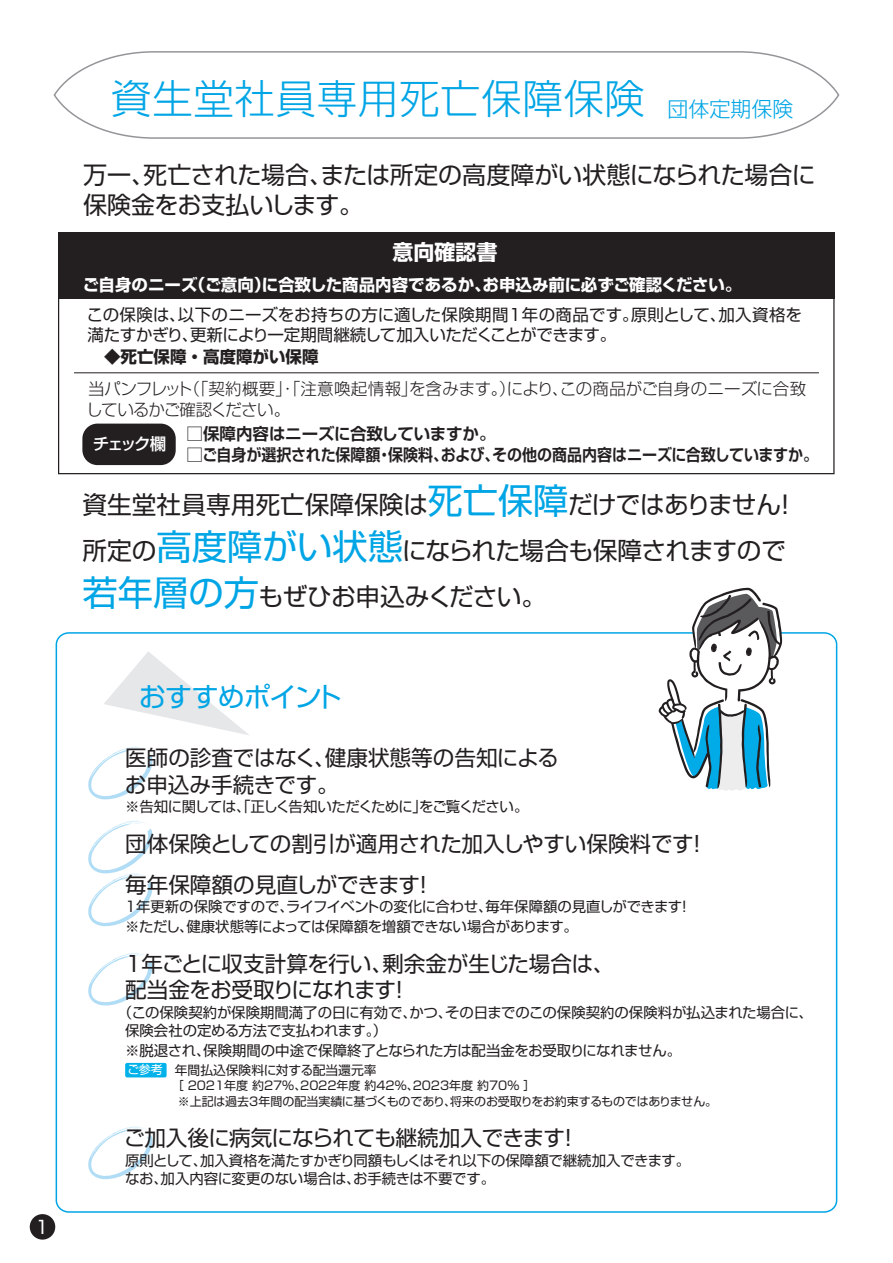
<style>
.page{position:relative;width:893px;height:1263px;background:#fff}
.page>*{position:absolute;margin:0;border:0;box-sizing:border-box;transform-origin:0 0}
.t1{font:300 40.5px "Shin Go Pr 5";letter-spacing:.015em;color:#00a5e5}
.t2{font:27px "Shin Go Pr 5";letter-spacing:-.035em;color:#00a5e5}
.t3{font:24.75px/45.8px "Shin Go Pr 5";letter-spacing:-.015em;color:#231f20}
.t4{font:24px/30px "Shin Go Pr 5";letter-spacing:-.015em;color:#231f20}
.t5{font:21.6px/26.7px "Shin Go Pr 5";letter-spacing:-.01em;color:#231f20}
.t6{font:21.6px "Shin Go Pr 5";letter-spacing:-.03em;color:#231f20}
.t7{font:700 21px "Shin Go Pr 5";color:#fff}
.t8{font:18px "Shin Go Pr 5";color:#fff}
.t9{font:16.5px/19.8px "Shin Go Pr 5";letter-spacing:-.005em;color:#231f20}
.t10{font:700 16.5px "Shin Go Pr 5 De";color:#231f20}
.t11{font:300 16.5px/21px "Shin Go Pr 5";letter-spacing:-.015em;color:#231f20}
.t12{font:700 16.5px "Shin Go Pr 5";color:#fff}
.t13{font:700 16.5px "Shin Go Pr 5";color:#231f20}
.t14{font:500 16.5px "Shin Go Pr 5";letter-spacing:-.135em;color:#fff}
.t15{font:14.4px/18px "Shin Go Pr 5";letter-spacing:-.01em;color:#231f20}
.t16{font:14.4px "Shin Go Pr 5";letter-spacing:-.05em;color:#231f20}
.t17{font:12.75px "Shin Go Pr 5";color:#231f20}
.t18{font:12px/15.5px "Shin Go Pr 5";color:#231f20}
.s1{font-size:21px}
.s2{font-size:35.25px;color:#00a5e5}
.s3{font-size:12px;color:#fff}
</style>
<div class="page">
<svg style="left:53px;top:51px;width:787px;height:88px"></svg>
<div style="left:58px;top:232px;width:777px;height:67px;background:#231f20"></div>
<div style="left:58px;top:272px;width:776px;height:202px;border:1px solid #231f20"></div>
<hr style="left:74px;top:372px;width:745px;height:1px;background:#231f20">
<div style="left:82px;top:424px;width:94px;height:41px;background:#231f20;border-radius:15px"></div>
<div style="left:125px;top:1063px;width:42px;height:14px;background:#00b2e9;border-radius:2px"></div>
<svg style="left:104px;top:652px;width:145px;height:83px"></svg>
<svg style="left:88px;top:746px;width:65px;height:53px"></svg>
<svg style="left:88px;top:820px;width:65px;height:106px"></svg>
<svg style="left:88px;top:953px;width:65px;height:52px"></svg>
<svg style="left:88px;top:1126px;width:65px;height:53px"></svg>
<svg style="left:659px;top:588px;width:123px;height:203px"></svg>
<div style="left:30px;top:1214px;width:25px;height:25px;background:#231f20;border-radius:50%"></div>
<p class="t8" style="left:35px;top:1212px;width:15px">1</p>
<h1 class="t1" style="left:111px;top:65px;width:684px">資生堂社員専用死亡保障保険 <span class="s1">団体定期保険</span></h1>
<h3 class="t4" style="left:83px;top:158px;width:734px">万一、死亡された場合、または所定の高度障がい状態になられた場合に保険金をお支払いします。</h3>
<h3 class="t7" style="left:392px;top:236px;width:106px">意向確認書</h3>
<p class="t12" style="left:83px;top:271px;width:660px">ご自身のニーズ（ご意向）に合致した商品内容であるか、お申込み前に必ずご確認ください。</p>
<p class="t9" style="left:87px;top:303px;width:717px">この保険は、以下のニーズをお持ちの方に適した保険期間１年の商品です。原則として、加入資格を満たすかぎり、更新により一定期間継続して加入いただくことができます。</p>
<p class="t13" style="left:104px;top:344px;width:216px">◆死亡保障・高度障がい保障</p>
<p class="t11" style="left:86px;top:376px;width:722px">当パンフレット（「契約概要」・「注意喚起情報」を含みます。）により、この商品がご自身のニーズに合致しているかご確認ください。</p>
<p class="t10" style="left:187px;top:420px;width:310px">□保障内容はニーズに合致していますか。</p>
<p class="t10" style="left:187px;top:442px;width:633px">□ご自身が選択された保障額・保険料、および、その他の商品内容はニーズに合致していますか。</p>
<p class="t14" style="left:93px;top:430px;width:75px">チェック欄</p>
<h3 class="t3" style="left:83px;top:480px;width:716px">資生堂社員専用死亡保障保険は<span class="s2">死亡保障</span>だけではありません！所定の<span class="s2">高度障がい状態</span>になられた場合も保障されますので<span class="s2">若年層の方</span>もぜひお申込みください。</h3>
<h2 class="t2" style="left:139px;top:675px;width:205px">おすすめポイント</h2>
<h3 class="t5" style="left:125px;top:742px;width:435px">医師の診査ではなく、健康状態等の告知によるお申込み手続きです。</h3>
<p class="t16" style="left:125px;top:795px;width:405px">※告知に関しては、「正しく告知いただくために」をご覧ください。</p>
<h3 class="t5" style="left:125px;top:822px;width:584px;line-height:40.2px">団体保険としての割引が適用された加入しやすい保険料です！毎年保障額の見直しができます！</h3>
<p class="t15" style="left:125px;top:895px;width:568px;line-height:19.5px">1年更新の保険ですので、ライフイベントの変化に合わせ、毎年保障額の見直しができます！※ただし、健康状態等によっては保障額を増額できない場合があります。</p>
<h3 class="t5" style="left:125px;top:948px;width:491px">1年ごとに収支計算を行い、剰余金が生じた場合は、配当金をお受取りになれます！</h3>
<p class="t15" style="left:125px;top:1002px;width:689px;text-indent:-7px">（この保険契約が保険期間満了の日に有効で、かつ、その日までのこの保険契約の保険料が払込まれた場合に、保険会社の定める方法で支払われます。）</p>
<p class="t15" style="left:125px;top:1040px;width:558px">※脱退され、保険期間の中途で保障終了となられた方は配当金をお受取りになれません。</p>
<p class="t17" style="left:127px;top:1059px;width:250px"><span class="s3">ご参考　</span>年間払込保険料に対する配当還元率</p>
<p class="t18" style="left:178px;top:1077px;width:541px;text-indent:-6px">［ 2021年度 約27％、20２2年度 約42％、2023年度 約70％ ］<br>※上記は過去3年間の配当実績に基づくものであり、将来のお受取りをお約束するものではありません。</p>
<h3 class="t6" style="left:124px;top:1120px;width:457px">ご加入後に病気になられても継続加入できます！</h3>
<p class="t15" style="left:125px;top:1150px;width:567px">原則として、加入資格を満たすかぎり同額もしくはそれ以下の保障額で継続加入できます。なお、加入内容に変更のない場合は、お手続きは不要です。</p>
</div>
